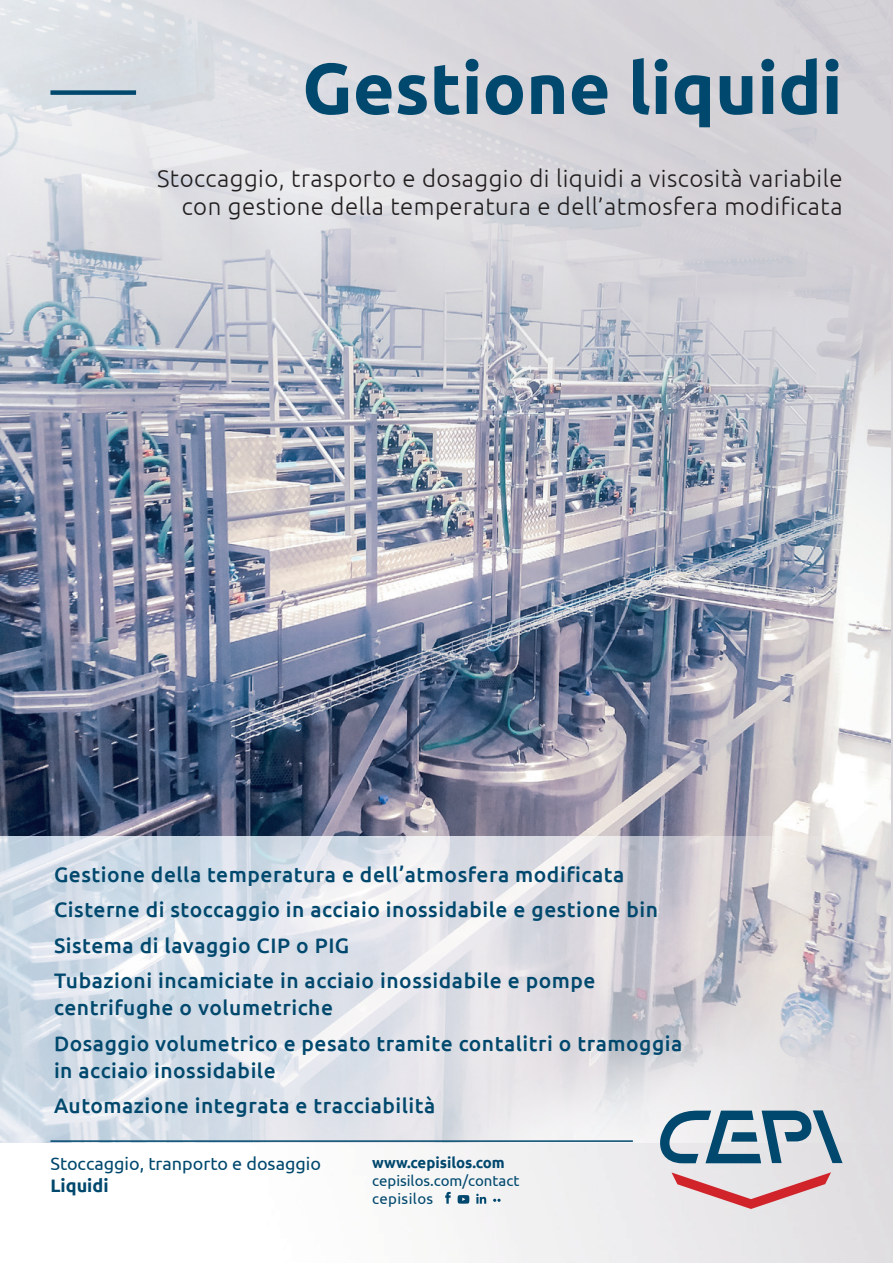
<style>
.page{position:relative;width:893px;height:1263px;background:#fff}
.page>*{position:absolute;margin:0;border:0;box-sizing:border-box;transform-origin:0 0}
.t1{font:700 72px "Ubuntu";color:#00486d}
.t2{font:300 24px/28.8px "Ubuntu";letter-spacing:.02em;color:#231f20;text-align:right}
.t3{font:500 21px/35.5px "Ubuntu";letter-spacing:.025em;color:#00486d}
.t4{font:18px "Ubuntu";color:#00486d}
.t5{font:700 18px "Ubuntu";color:#00486d}
.t6{font:15px/18px "Ubuntu";color:#00486d}
.t7{font:700 15px "Ubuntu";color:#00486d}
</style>
<div class="page">
<img style="left:0;top:0;width:891px;height:836px">
<img style="left:0;top:836px;width:893px;height:306px">
<div style="left:50px;top:90px;width:86px;height:5px;background:#00486d"></div>
<svg style="left:659px;top:1110px;width:183px;height:53px"></svg>
<svg style="left:671px;top:1172px;width:160px;height:37px"></svg>
<hr style="left:50px;top:1140px;width:583px;height:2px;background:#00486d">
<svg style="left:445px;top:1192px;width:6px;height:12px"></svg>
<svg style="left:458px;top:1195px;width:11px;height:9px"></svg>
<svg style="left:476px;top:1194px;width:10px;height:10px"></svg>
<svg style="left:493px;top:1199px;width:8px;height:3px"></svg>
<h1 class="t1" style="left:302px;top:45px;width:542px">Gestione liquidi</h1>
<p class="t2" style="left:157px;top:163px;width:687px">Stoccaggio, trasporto e dosaggio di liquidi a viscosità variabile con gestione della temperatura e dell’atmosfera modificata</p>
<p class="t3" style="left:54px;top:856px;width:606px">Gestione della temperatura e dell’atmosfera modificata Cisterne di stoccaggio in acciaio inossidabile e gestione bin Sistema di lavaggio CIP o PIG<br>Tubazioni incamiciate in acciaio inossidabile e pompe</p>
<p class="t3" style="left:54px;top:989px;width:630px">centrifughe o volumetriche<br>Dosaggio volumetrico e pesato tramite contalitri o tramoggia</p>
<p class="t3" style="left:54px;top:1052px;width:383px">in acciaio inossidabile<br>Automazione integrata e tracciabilità</p>
<p class="t4" style="left:50px;top:1153px;width:272px">Stoccaggio, tranporto e dosaggio</p>
<p class="t5" style="left:50px;top:1174px;width:60px">Liquidi</p>
<p class="t7" style="left:372px;top:1153px;width:134px">www.cepisilos.com</p>
<p class="t6" style="left:372px;top:1171px;width:149px">cepisilos.com/contact cepisilos</p>
</div>
